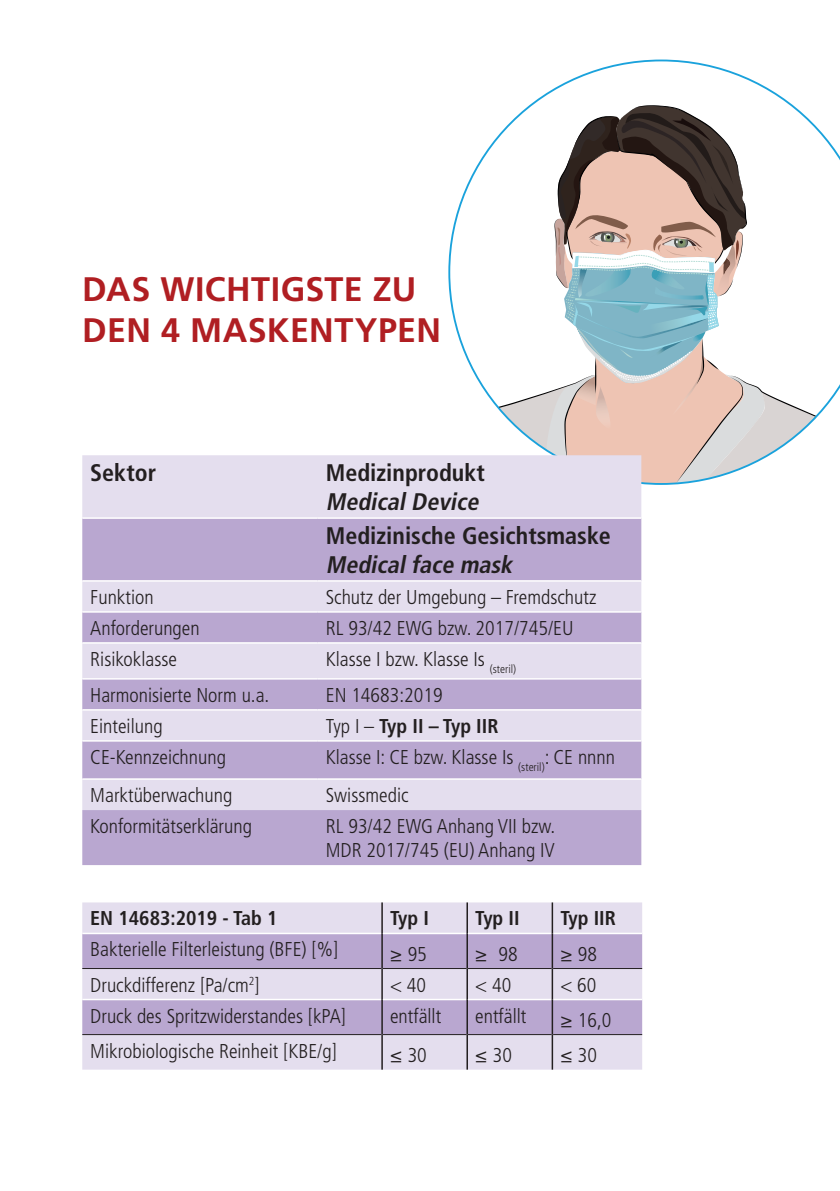
<style>
.page{position:relative;width:840px;height:1191px;background:#fff}
.page>*{position:absolute;margin:0;border:0;box-sizing:border-box;transform-origin:0 0}
.t1{font:700 34px/41.4px "Frutiger LT Com";letter-spacing:.01em;color:#b01e22}
.t2{font:700 condensed 24px "Frutiger";color:#231f20}
.t3{font:italic 700 condensed 24px "Frutiger";color:#231f20}
.t4{font:300 condensed 20px/24px "Frutiger";color:#231f20}
.t5{font:700 condensed 20px "Frutiger";color:#231f20}
.s1{font-weight:300}
.s2{font-family:"Helvetica Neue";font-weight:400;font-stretch:normal}
</style>
<div class="page">
<svg style="left:448px;top:60px;width:391px;height:425px"></svg>
<div style="left:82px;top:455px;width:559px;height:62px;background:#e4deee"></div>
<svg style="left:82px;top:519px;width:559px;height:346px;background:#c9bcdb"></svg>
<hr style="left:82px;top:580px;width:235px;height:1px;background:#fff">
<hr style="left:317px;top:580px;width:324px;height:1px;background:#fff">
<hr style="left:82px;top:611px;width:235px;height:1px;background:#fff">
<hr style="left:317px;top:611px;width:324px;height:1px;background:#fff">
<hr style="left:82px;top:642px;width:235px;height:1px;background:#fff">
<hr style="left:317px;top:642px;width:324px;height:1px;background:#fff">
<hr style="left:82px;top:678px;width:235px;height:1px;background:#fff">
<hr style="left:317px;top:678px;width:324px;height:1px;background:#fff">
<hr style="left:82px;top:709px;width:235px;height:1px;background:#fff">
<hr style="left:317px;top:709px;width:324px;height:1px;background:#fff">
<hr style="left:82px;top:740px;width:235px;height:1px;background:#fff">
<hr style="left:317px;top:740px;width:324px;height:1px;background:#fff">
<hr style="left:82px;top:778px;width:235px;height:2px;background:#fff">
<hr style="left:317px;top:778px;width:324px;height:2px;background:#fff">
<div style="left:82px;top:902px;width:559px;height:167px;background:#e4deee"></div>
<svg style="left:82px;top:934px;width:559px;height:100px;background:#c5b7d8"></svg>
<hr style="left:82px;top:932px;width:299px;height:2px;background:#fff">
<hr style="left:382px;top:932px;width:84px;height:2px;background:#fff">
<hr style="left:467px;top:932px;width:84px;height:2px;background:#fff">
<hr style="left:553px;top:932px;width:88px;height:2px;background:#fff">
<hr style="left:82px;top:998px;width:299px;height:2px;background:#fff">
<hr style="left:382px;top:998px;width:84px;height:2px;background:#fff">
<hr style="left:467px;top:998px;width:84px;height:2px;background:#fff">
<hr style="left:553px;top:998px;width:88px;height:2px;background:#fff">
<hr style="left:82px;top:968px;width:299px;height:1px;background:#231f20">
<hr style="left:382px;top:968px;width:84px;height:1px;background:#231f20">
<hr style="left:467px;top:968px;width:84px;height:1px;background:#231f20">
<hr style="left:553px;top:968px;width:88px;height:1px;background:#231f20">
<hr style="left:82px;top:1034px;width:299px;height:1px;background:#231f20">
<hr style="left:382px;top:1034px;width:84px;height:1px;background:#231f20">
<hr style="left:467px;top:1034px;width:84px;height:1px;background:#231f20">
<hr style="left:553px;top:1034px;width:88px;height:1px;background:#231f20">
<hr style="left:381px;top:902px;width:1px;height:31px;background:#231f20">
<hr style="left:466px;top:902px;width:1px;height:31px;background:#231f20">
<hr style="left:551px;top:902px;width:2px;height:31px;background:#231f20">
<hr style="left:381px;top:933px;width:1px;height:35px;background:#231f20">
<hr style="left:466px;top:933px;width:1px;height:35px;background:#231f20">
<hr style="left:551px;top:933px;width:2px;height:35px;background:#231f20">
<hr style="left:381px;top:968px;width:1px;height:31px;background:#231f20">
<hr style="left:466px;top:968px;width:1px;height:31px;background:#231f20">
<hr style="left:551px;top:968px;width:2px;height:31px;background:#231f20">
<hr style="left:381px;top:999px;width:1px;height:35px;background:#231f20">
<hr style="left:466px;top:999px;width:1px;height:35px;background:#231f20">
<hr style="left:551px;top:999px;width:2px;height:35px;background:#231f20">
<hr style="left:381px;top:1034px;width:1px;height:35px;background:#231f20">
<hr style="left:466px;top:1034px;width:1px;height:35px;background:#231f20">
<hr style="left:551px;top:1034px;width:2px;height:35px;background:#231f20">
<h1 class="t1" style="left:82px;top:268px;width:360px">DAS WICHTIGSTE ZU<br>DEN 4 MASKENTYPEN</h1>
<p class="t2" style="left:90px;top:459px;width:67px">Sektor</p>
<p class="t2" style="left:325px;top:459px;width:160px">Medizinprodukt</p>
<p class="t3" style="left:325px;top:487px;width:159px">MedicalDevice</p>
<p class="t2" style="left:325px;top:521px;width:286px">Medizinische Gesichtsmaske</p>
<p class="t3" style="left:325px;top:550px;width:193px">Medicalface mask</p>
<p class="t4" style="left:90px;top:585px;width:65px">Funktion</p>
<p class="t4" style="left:325px;top:585px;width:272px">Schutz der Umgebung – Fremdschutz</p>
<p class="t4" style="left:90px;top:616px;width:111px">Anforderungen</p>
<p class="t4" style="left:325px;top:616px;width:249px">RL 93/42 EWG bzw. 2017/745/EU</p>
<p class="t4" style="left:90px;top:647px;width:88px">Risikoklasse</p>
<p class="t4" style="left:325px;top:647px;width:192px">Klasse I bzw. Klasse Is <sub>(steril)</sub></p>
<p class="t4" style="left:90px;top:683px;width:180px">Harmonisierte Norm u.a.</p>
<p class="t4" style="left:325px;top:683px;width:118px">EN 14683:2019</p>
<p class="t4" style="left:90px;top:714px;width:74px">Einteilung</p>
<p class="t5" style="left:325px;top:714px;width:174px"><span class="s1">Typ I –</span> Typ II – Typ IIR</p>
<p class="t4" style="left:90px;top:745px;width:137px">CE-Kennzeichnung</p>
<p class="t4" style="left:325px;top:745px;width:290px">Klasse I: CE bzw. Klasse Is <sub>(steril)</sub>: CE nnnn</p>
<p class="t4" style="left:90px;top:783px;width:143px">Marktüberwachung</p>
<p class="t4" style="left:325px;top:783px;width:84px">Swissmedic</p>
<p class="t4" style="left:90px;top:814px;width:163px">Konformitätserklärung</p>
<p class="t4" style="left:325px;top:814px;width:231px">RL 93/42 EWG Anhang VII bzw.<br>MDR 2017/745 (EU) Anhang IV</p>
<p class="t5" style="left:90px;top:906px;width:189px">EN 14683:2019 - Tab 1</p>
<p class="t5" style="left:390px;top:906px;width:40px">Typ I</p>
<p class="t5" style="left:475px;top:906px;width:46px">Typ II</p>
<p class="t5" style="left:560px;top:906px;width:57px">Typ IIR</p>
<p class="t4" style="left:90px;top:937px;width:249px">Bakterielle Filterleistung (BFE) [%]</p>
<p class="t4" style="left:390px;top:942px;width:38px"><span class="s2">≥</span> 95</p>
<p class="t4" style="left:475px;top:942px;width:44px"><span class="s2">≥</span> 98</p>
<p class="t4" style="left:560px;top:942px;width:38px"><span class="s2">≥</span> 98</p>
<p class="t4" style="left:90px;top:973px;width:171px">Druckdifferenz [Pa/cm<sup>2</sup>]</p>
<p class="t4" style="left:390px;top:973px;width:37px">&lt; 40</p>
<p class="t4" style="left:475px;top:973px;width:37px">&lt; 40</p>
<p class="t4" style="left:560px;top:973px;width:38px">&lt; 60</p>
<p class="t4" style="left:90px;top:1004px;width:257px">Druck des Spritzwiderstandes [kPA]</p>
<p class="t4" style="left:390px;top:1004px;width:53px">entfällt</p>
<p class="t4" style="left:475px;top:1004px;width:53px">entfällt</p>
<p class="t4" style="left:560px;top:1008px;width:53px"><span class="s2">≥</span> 16,0</p>
<p class="t4" style="left:90px;top:1039px;width:248px">Mikrobiologische Reinheit [KBE/g]</p>
<p class="t4" style="left:390px;top:1043px;width:38px"><span class="s2">≤</span> 30</p>
<p class="t4" style="left:475px;top:1043px;width:38px"><span class="s2">≤</span> 30</p>
<p class="t4" style="left:560px;top:1043px;width:38px"><span class="s2">≤</span> 30</p>
</div>
